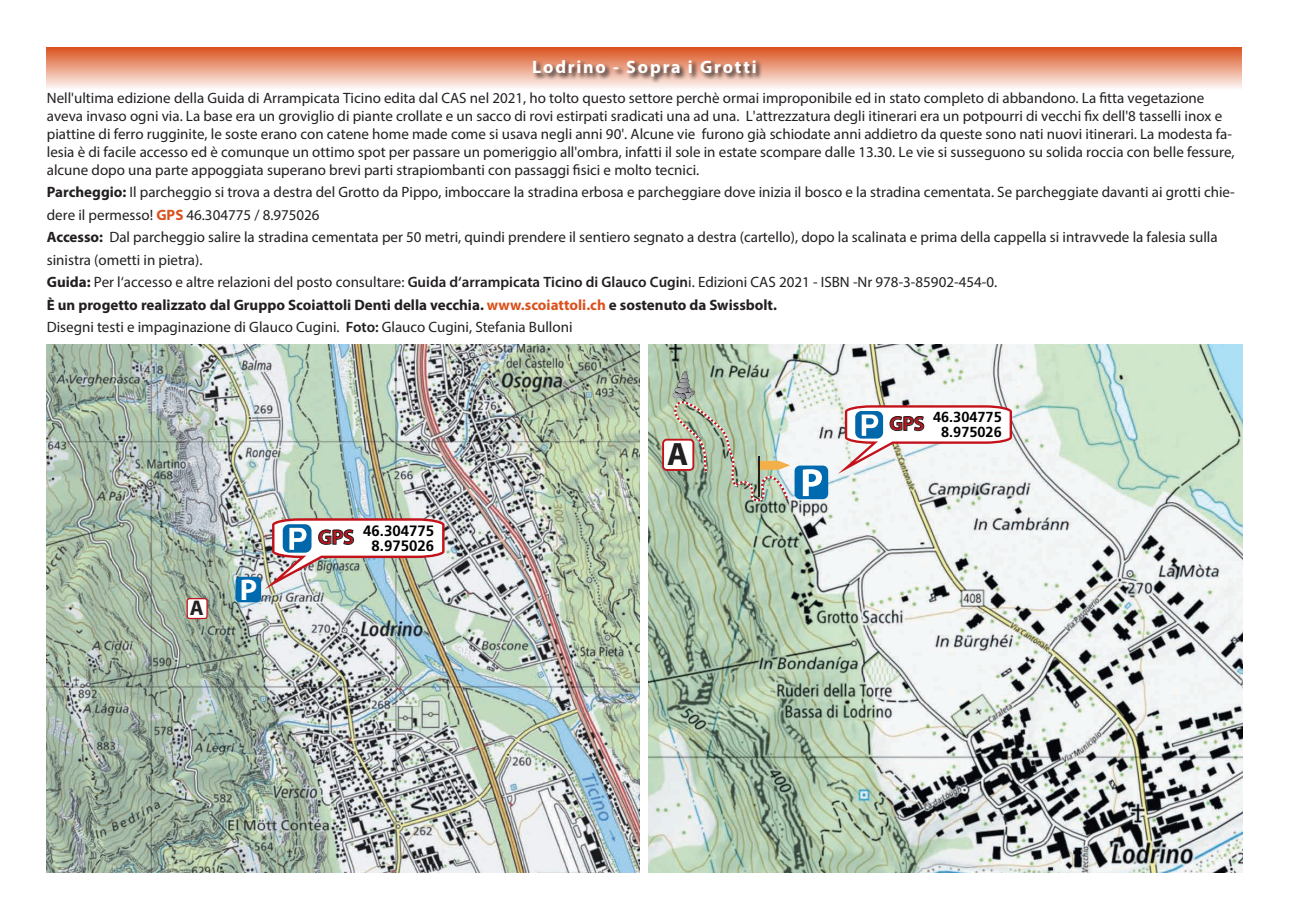
<style>
.page{position:relative;width:1289px;height:919px;background:#fff}
.page>*{position:absolute;margin:0;border:0;box-sizing:border-box;transform-origin:0 0}
.t1{font:700 32.4px "Myriad Pro";color:#231f20}
.t2{font:700 30px "Myriad Pro";color:#fff}
.t3{font:700 21.3px "Myriad Pro";color:#231f20}
.t4{font:700 18px "Myriad Pro";letter-spacing:.1em;color:#fff}
.t5{font:15px/22.5px "Myriad Pro";color:#231f20}
.t6{font:700 15px/15px "Frutiger";color:#000;text-align:right}
.t7{font:700 14.55px/14.5px "Frutiger";color:#000;text-align:right}
.s1{font-weight:700}
.s2{font-weight:700;color:#da511d}
.s3{font-weight:600}
.s4{font-family:"Myriad Pro";font-size:21px;color:#c4121a}
.s5{font-family:"Myriad Pro";font-size:20.4px;color:#c4121a}
</style>
<div class="page">
<div style="left:47px;top:47px;width:1195px;height:42px;background:linear-gradient(to bottom,#d9511d,#fcf3f0)"></div>
<div style="left:532px;top:59px;width:231px;height:25px;background:#231f20;opacity:.75"></div>
<img style="left:47px;top:344px;width:592px;height:528px">
<svg style="left:186px;top:598px;width:22px;height:21px"></svg>
<div style="left:235px;top:576px;width:26px;height:26px;background:#006ab0;border-radius:4px"></div>
<img style="left:265px;top:518px;width:179px;height:71px">
<img style="left:648px;top:344px;width:594px;height:528px">
<div style="left:794px;top:465px;width:34px;height:34px;background:#006ab0;border-radius:5px"></div>
<svg style="left:802px;top:469px;width:20px;height:27px"></svg>
<svg style="left:837px;top:405px;width:174px;height:69px"></svg>
<img style="left:662px;top:371px;width:130px;height:133px">
<p class="t4" style="left:532px;top:56px;width:226px">Lodrino - Sopra i Grotti</p>
<p class="t5" style="left:47px;top:88px;width:1189px;line-height:18px">Nell'ultima edizione della Guida di Arrampicata Ticino edita dal CAS nel 2021, ho tolto questo settore perchè ormai improponibile ed in stato completo di abbandono. La fitta vegetazione aveva invaso ogni via. La base era un groviglio di piante crollate e un sacco di rovi estirpati sradicati una ad una. L'attrezzatura degli itinerari era un potpourri di vecchi fix dell'8 tasselli inox e piattine di ferro rugginite, le soste erano con catene home made come si usava negli anni 90'. Alcune vie furono già schiodate anni addietro da queste sono nati nuovi itinerari. La modesta fa&shy;lesia è di facile accesso ed è comunque un ottimo spot per passare un pomeriggio all'ombra, infatti il sole in estate scompare dalle 13.30. Le vie si susseguono su solida roccia con belle fessure, alcune dopo una parte appoggiata superano brevi parti strapiombanti con passaggi fisici e molto tecnici.</p>
<p class="t5" style="left:47px;top:181px;width:1189px"><span class="s1">Parcheggio:</span> Il parcheggio si trova a destra del Grotto da Pippo, imboccare la stradina erbosa e parcheggiare dove inizia il bosco e la stradina cementata. Se parcheggiate davanti ai grotti chie&shy;dere il permesso! <span class="s2">GPS</span> 46.304775 / 8.975026<br><span class="s1">Accesso:</span> Dal parcheggio salire la stradina cementata per 50 metri, quindi prendere il sentiero segnato a destra (cartello), dopo la scalinata e prima della cappella si intravvede la falesia sulla sinistra (ometti in pietra).<br><span class="s1">Guida:</span> Per l‘accesso e altre relazioni del posto consultare: <span class="s3">Guida d‘arrampicata Ticino di Glauco Cugin</span>i. Edizioni CAS 2021 - ISBN -Nr 978-3-85902-454-0.<br><span class="s1">È un progetto realizzato dal Gruppo Scoiattoli Denti della vecchia.</span> <span class="s2">www.scoiattoli.ch</span> <span class="s1">e sostenuto da Swissbolt.<br></span>Disegni testi e impaginazione di Glauco Cugini. <span class="s3">Foto:</span> Glauco Cugini, Stefania Bulloni</p>
<h3 class="t3" style="left:190px;top:594px;width:15px">A</h3>
<h2 class="t2" style="left:240px;top:570px;width:19px">P</h2>
<p class="t6" style="left:318px;top:523px;width:118px"><span class="s4">GPS</span> 46.304775<br>8.975026</p>
<h1 class="t1" style="left:667px;top:433px;width:23px">A</h1>
<p class="t7" style="left:889px;top:409px;width:114px"><span class="s5">GPS</span> 46.304775<br>8.975026</p>
</div>
